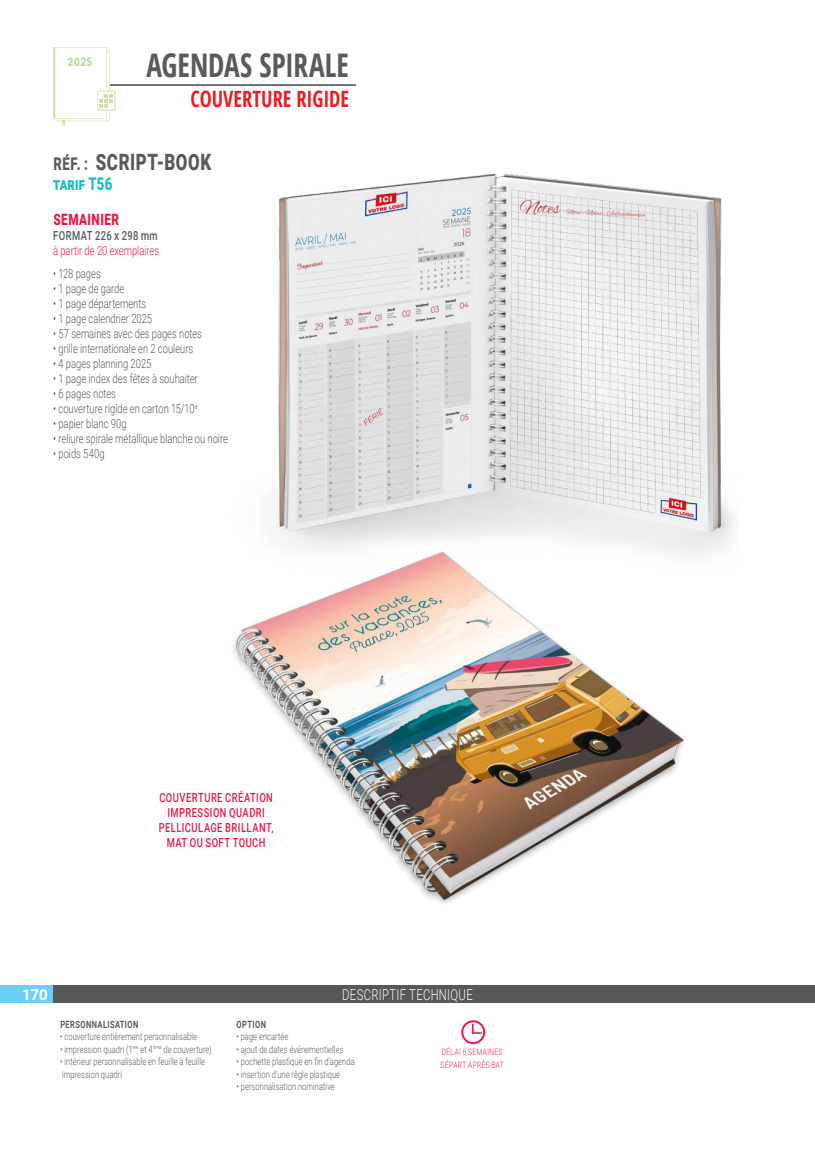
<style>
.page{position:relative;width:815px;height:1152px;background:#fff}
.page>*{position:absolute;margin:0;border:0;box-sizing:border-box;transform-origin:0 0}
.t1{font:700 condensed 32.5px "Open Sans";color:#585b5b;scale:.9 1}
.t2{font:700 condensed 22.5px "Open Sans";color:#ee1d23;scale:.9 1}
.t3{font:900 22.5px "Roboto";letter-spacing:.035em;color:#585b5b;scale:.75 1}
.t4{font:900 17.5px "Roboto";letter-spacing:.015em;color:#1ebdcb;scale:.75 1}
.t5{font:900 15.62px "Roboto";letter-spacing:.04em;color:#ed1845;scale:.75 1}
.t6{font:300 15px "Roboto";letter-spacing:.03em;color:#fff;scale:.75 1}
.t7{font:700 15px "Roboto";color:#fff}
.t8{font:300 12.5px "Roboto";color:#585b5b;scale:.75 1}
.t9{font:500 12.5px/15px "Roboto";letter-spacing:.05em;color:#ed1845;text-align:center;scale:.75 1}
.t10{font:300 12.5px "Roboto";color:#ed1845;scale:.75 1}
.t11{font:500 12.5px "Roboto";letter-spacing:.04em;color:#585b5b;scale:.75 1}
.t12{font:900 11.75px "Roboto";color:#b6da9c;scale:.85 1}
.t13{font:300 10px/12.5px "Roboto";letter-spacing:.01em;color:#585b5b;scale:.75 1}
.t14{font:700 10px "Roboto";letter-spacing:.055em;color:#585b5b;scale:.75 1}
.t15{font:300 8.75px/12.5px "Roboto";letter-spacing:.06em;color:#ed1845;scale:.75 1}
.s1{font-size:17.5px}
</style>
<div class="page">
<div style="left:797px;top:985px;width:18px;height:18px;background:#57585a"></div>
<img style="left:278px;top:173px;width:444px;height:250px">
<hr style="left:89px;top:84px;width:267px;height:2px;background:#231f20">
<div style="left:0;top:985px;width:53px;height:18px;background:#6bcff6"></div>
<div style="left:53px;top:985px;width:744px;height:18px;background:#57585a"></div>
<div style="left:461px;top:1020px;width:24px;height:24px;border:2px solid #ed1845;border-radius:50%"></div>
<svg style="left:53px;top:47px;width:63px;height:79px"></svg>
<div style="left:58px;top:52px;width:44px;height:20px;background:#fff"></div>
<img style="left:232px;top:423px;width:503px;height:615px">
<p class="t12" style="left:68px;top:54px;width:30px">2025</p>
<h1 class="t1" style="left:146px;top:43px;width:227px">AGENDAS SPIRALE</h1>
<h2 class="t2" style="left:191px;top:83px;width:177px">COUVERTURE RIGIDE</h2>
<h2 class="t3" style="left:53px;top:146px;width:212px"><span class="s1">RÉF. :</span> SCRIPT-BOOK</h2>
<h3 class="t4" style="left:53px;top:172px;width:81px">tarif T56</h3>
<p class="t5" style="left:53px;top:209px;width:89px">SEMAINIER</p>
<p class="t11" style="left:53px;top:227px;width:140px">FORMAT 226 x 298 mm</p>
<p class="t10" style="left:53px;top:242px;width:143px">à partir de 20 exemplaires</p>
<p class="t8" style="left:53px;top:264px;width:65px">• 128 pages</p>
<p class="t8" style="left:53px;top:279px;width:96px">• 1 page de garde</p>
<p class="t8" style="left:53px;top:294px;width:125px">• 1 page départements</p>
<p class="t8" style="left:53px;top:309px;width:134px">• 1 page calendrier 2025</p>
<p class="t8" style="left:53px;top:324px;width:200px">• 57 semaines avec des pages notes</p>
<p class="t8" style="left:53px;top:339px;width:188px">• grille internationale en 2 couleurs</p>
<p class="t8" style="left:53px;top:354px;width:132px">• 4 pages planning 2025</p>
<p class="t8" style="left:53px;top:369px;width:194px">• 1 page index des fêtes à souhaiter</p>
<p class="t8" style="left:53px;top:384px;width:85px">• 6 pages notes</p>
<p class="t8" style="left:53px;top:399px;width:194px">• couverture rigide en carton 15/10<sup>e</sup></p>
<p class="t8" style="left:53px;top:414px;width:100px">• papier blanc 90g</p>
<p class="t8" style="left:53px;top:429px;width:235px">• reliure spirale métallique blanche ou noire</p>
<p class="t8" style="left:53px;top:444px;width:70px">• poids 540g</p>
<p class="t9" style="left:159px;top:789px;width:154px">COUVERTURE CRÉATION<br>IMPRESSION QUADRI<br>PELLICULAGE BRILLANT,<br>MAT OU SOFT TOUCH</p>
<p class="t7" style="left:22px;top:984px;width:27px">170</p>
<p class="t14" style="left:60px;top:1017px;width:106px">PERSONNALISATION</p>
<p class="t13" style="left:60px;top:1030px;width:184px">• couverture entièrement personnalisable</p>
<p class="t13" style="left:60px;top:1042px;width:203px">• impression quadri (1<sup>ère</sup> et 4<sup>ème</sup> de couverture)</p>
<p class="t13" style="left:60px;top:1055px;width:195px">• intérieur personnalisable en feuille à feuille impression quadri</p>
<p class="t6" style="left:342px;top:983px;width:176px">DESCRIPTIF TECHNIQUE</p>
<p class="t14" style="left:237px;top:1017px;width:41px">OPTION</p>
<p class="t13" style="left:237px;top:1030px;width:71px">• page encartée</p>
<p class="t13" style="left:237px;top:1042px;width:144px">• ajout de dates événementielles</p>
<p class="t13" style="left:237px;top:1055px;width:159px">• pochette plastique en fin d’agenda</p>
<p class="t13" style="left:237px;top:1067px;width:140px">• insertion d’une règle plastique</p>
<p class="t13" style="left:237px;top:1080px;width:133px">• personnalisation nominative</p>
<p class="t15" style="left:440px;top:1045px;width:86px">DÉLAI 6 SEMAINES<br>DÉPART APRÈS BAT</p>
</div>
